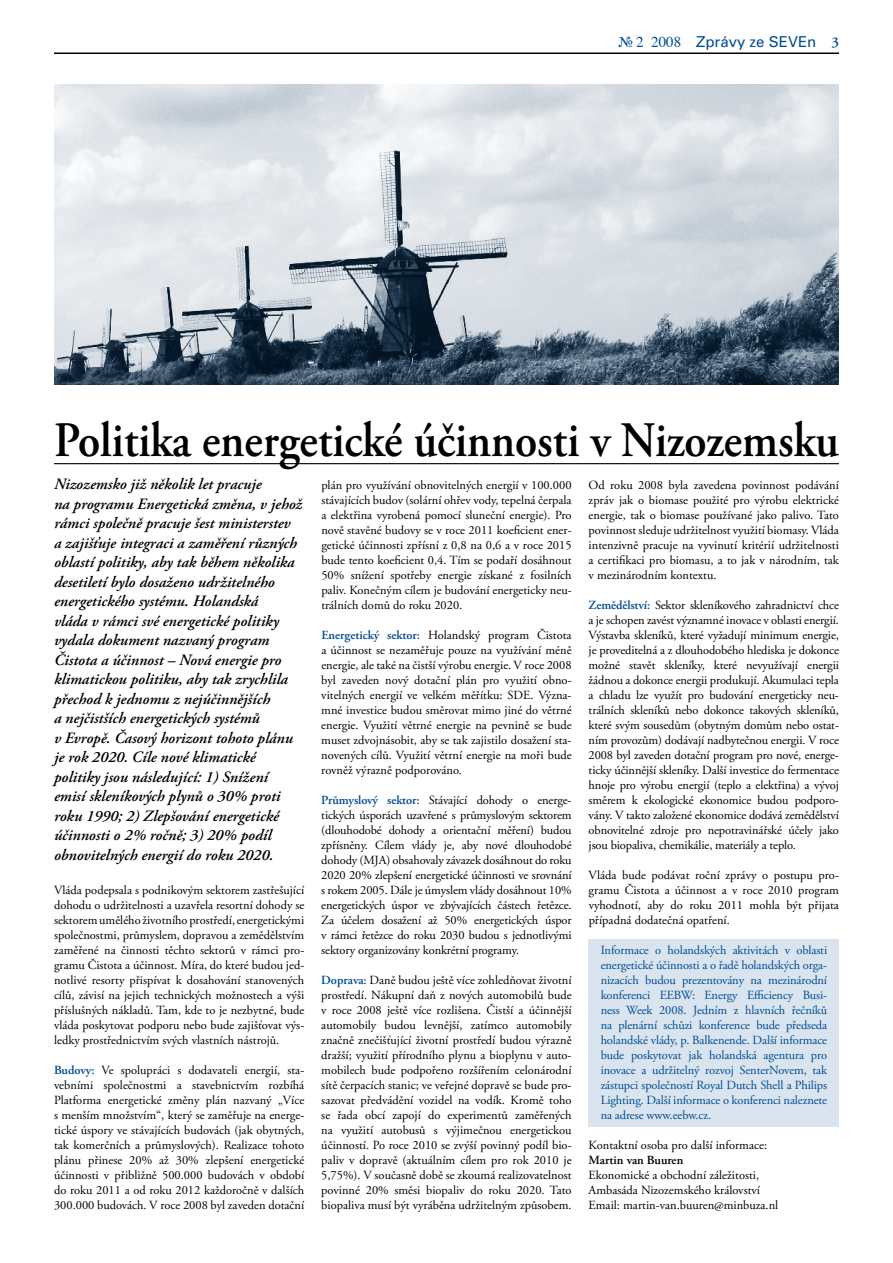
<style>
.page{position:relative;width:893px;height:1263px;background:#fff}
.page>*{position:absolute;margin:0;border:0;box-sizing:border-box;transform-origin:0 0}
.t1{font:600 49.5px "Adobe Garamond Pro";color:#000;scale:.91 1}
.t2{font:italic 600 15.75px/19.5px "Adobe Garamond Pro";color:#000}
.t3{font:15px "Univers CE";color:#004c93}
.t4{font:12.45px/15px "Adobe Garamond Pro";color:#000;text-align:justify}
.t5{font:12.45px/15px "Adobe Garamond Pro";letter-spacing:-.01em;color:#004c93;text-align:justify}
.t6{font:600 12.45px "Adobe Garamond Pro";letter-spacing:-.005em;color:#000}
.s1{font-family:"Times"}
.s2{font-family:"Adobe Garamond Pro";font-weight:600}
.s3{font-weight:600;color:#004c93}
</style>
<div class="page">
<div style="left:589px;top:939px;width:250px;height:187px;background:#d9e4ef"></div>
<hr style="left:54px;top:53px;width:785px;height:1px;background:#000">
<hr style="left:54px;top:463px;width:785px;height:1px;background:#000">
<img style="left:54px;top:84px;width:785px;height:300px">
<p class="t3" style="left:618px;top:33px;width:222px"><span class="s1">№ 2 2008</span> Zprávy ze SEVEn <span class="s2">3</span></p>
<h1 class="t1" style="left:54px;top:412px;width:864px">Politika energetické účinnosti v Nizozemsku</h1>
<p class="t4" style="left:321px;top:478px;width:252px">plán pro využívání obnovitelných energií v 100.000 stávajících budov (solární ohřev vody, tepelná čerpala a elektřina vyrobená pomocí sluneční energie). Pro nově stavěné budovy se v roce 2011 koeficient ener&shy;getické účinnosti zpřísní z 0,8 na 0,6 a v roce 2015 bude tento koeficient 0,4. Tím se podaří dosáhnout 50% snížení spotřeby energie získané z fosilních paliv. Konečným cílem je budování energeticky neu&shy;trálních domů do roku 2020.</p>
<p class="t4" style="left:321px;top:628px;width:252px"><span class="s3">Energetický sektor:</span> Holandský program Čistota a účinnost se nezaměřuje pouze na využívání méně energie, ale také na čistší výrobu energie. V roce 2008 byl zaveden nový dotační plán pro využití obno&shy;vitelných energií ve velkém měřítku: SDE. Význa&shy;mné investice budou směrovat mimo jiné do větrné energie. Využití větrné energie na pevnině se bude muset zdvojnásobit, aby se tak zajistilo dosažení sta&shy;novených cílů. Využití větrní energie na moři bude rovněž výrazně podporováno.</p>
<p class="t4" style="left:321px;top:793px;width:252px"><span class="s3">Průmyslový sektor:</span> Stávající dohody o energe&shy;tických úsporách uzavřené s průmyslovým sektorem (dlouhodobé dohody a orientační měření) budou zpřísněny. Cílem vlády je, aby nové dlouhodobé dohody (MJA) obsahovaly závazek dosáhnout do roku 2020 20% zlepšení energetické účinnosti ve srovnání s rokem 2005. Dále je úmyslem vlády dosáhnout 10% energetických úspor ve zbývajících částech řetězce.<br>Za účelem dosažení až 50% energetických úspor v rámci řetězce do roku 2030 budou s jednotlivými sektory organizovány konkrétní programy.</p>
<p class="t4" style="left:321px;top:973px;width:252px"><span class="s3">Doprava:</span> Daně budou ještě více zohledňovat životní prostředí. Nákupní daň z nových automobilů bude v roce 2008 ještě více rozlišena. Čistší a účinnější automobily budou levnější, zatímco automobily značně znečišťující životní prostředí budou výrazně dražší; využití přírodního plynu a bioplynu v auto&shy;mobilech bude podpořeno rozšířením celonárodní sítě čerpacích stanic; ve veřejné dopravě se bude pro&shy;sazovat předvádění vozidel na vodík. Kromě toho se řada obcí zapojí do experimentů zaměřených na využití autobusů s výjimečnou energetickou účinností. Po roce 2010 se zvýší povinný podíl bio&shy;paliv v dopravě (aktuálním cílem pro rok 2010 je 5,75%). V současně době se zkoumá realizovatelnost povinné 20% směsi biopaliv do roku 2020. Tato biopaliva musí být vyráběna udržitelným způsobem.</p>
<p class="t2" style="left:54px;top:475px;width:250px">Nizozemsko již několik let pracuje<br>na programu Energetická změna, v jehož rámci společně pracuje šest ministerstev<br>a zajišťuje integraci a zaměření různých oblastí politiky, aby tak během několika desetiletí bylo dosaženo udržitelného energetického systému. Holandská<br>vláda v rámci své energetické politiky vydala dokument nazvaný program Čistota a účinnost – Nová energie pro klimatickou politiku, aby tak zrychlila přechod k jednomu z nejúčinnějších<br>a nejčistších energetických systémů<br>v Evropě. Časový horizont tohoto plánu je rok 2020. Cíle nové klimatické politiky jsou následující: 1) Snížení emisí skleníkových plynů o 30% proti roku 1990; 2) Zlepšování energetické účinnosti o 2% ročně; 3) 20% podíl obnovitelných energií do roku 2020.</p>
<p class="t4" style="left:54px;top:883px;width:252px">Vláda podepsala s podnikovým sektorem zastřešující dohodu o udržitelnosti a uzavřela resortní dohody se sektorem umělého životního prostředí, energetickými společnostmi, průmyslem, dopravou a zemědělstvím zaměřené na činnosti těchto sektorů v rámci pro&shy;gramu Čistota a účinnost. Míra, do které budou jed&shy;notlivé resorty přispívat k dosahování stanovených cílů, závisí na jejich technických možnostech a výši příslušných nákladů. Tam, kde to je nezbytné, bude vláda poskytovat podporu nebo bude zajišťovat výs&shy;ledky prostřednictvím svých vlastních nástrojů.</p>
<p class="t4" style="left:54px;top:1063px;width:252px"><span class="s3">Budovy:</span> Ve spolupráci s dodavateli energií, sta&shy;vebními společnostmi a stavebnictvím rozbíhá Platforma energetické změny plán nazvaný „Více s menším množstvím“, který se zaměřuje na energe&shy;tické úspory ve stávajících budovách (jak obytných, tak komerčních a průmyslových). Realizace tohoto plánu přinese 20% až 30% zlepšení energetické účinnosti v přibližně 500.000 budovách v období do roku 2011 a od roku 2012 každoročně v dalších 300.000 budovách. V roce 2008 byl zaveden dotační</p>
<p class="t4" style="left:589px;top:478px;width:252px">Od roku 2008 byla zavedena povinnost podávání zpráv jak o biomase použité pro výrobu elektrické energie, tak o biomase používané jako palivo. Tato povinnost sleduje udržitelnost využití biomasy. Vláda intenzivně pracuje na vyvinutí kritérií udržitelnosti a certifikaci pro biomasu, a to jak v národním, tak v mezinárodním kontextu.</p>
<p class="t4" style="left:589px;top:598px;width:252px"><span class="s3">Zemědělství:</span> Sektor skleníkového zahradnictví chce a je schopen zavést významné inovace v oblasti energií.<br>Výstavba skleníků, které vyžadují minimum energie, je proveditelná a z dlouhodobého hlediska je dokonce možné stavět skleníky, které nevyužívají energii žádnou a dokonce energii produkují. Akumulaci tepla a chladu lze využít pro budování energeticky neu&shy;trálních skleníků nebo dokonce takových skleníků, které svým sousedům (obytným domům nebo ostat&shy;ním provozům) dodávají nadbytečnou energii. V roce 2008 byl zaveden dotační program pro nové, energe&shy;ticky účinnější skleníky. Další investice do fermentace hnoje pro výrobu energií (teplo a elektřina) a vývoj směrem k ekologické ekonomice budou podporo&shy;vány. V takto založené ekonomice dodává zemědělství obnovitelné zdroje pro nepotravinářské účely jako jsou biopaliva, chemikálie, materiály a teplo.</p>
<p class="t4" style="left:589px;top:868px;width:252px">Vláda bude podávat roční zprávy o postupu pro&shy;gramu Čistota a účinnost a v roce 2010 program vyhodnotí, aby do roku 2011 mohla být přijata případná dodatečná opatření.</p>
<p class="t5" style="left:601px;top:943px;width:228px">Informace o holandských aktivitách v oblasti energetické účinnosti a o řadě holandských orga&shy;nizacích budou prezentovány na mezinárodní konferenci EEBW: Energy Efficiency Busi&shy;ness Week 2008. Jedním z hlavních řečníků na plenární schůzi konference bude předseda holandské vlády, p. Balkenende. Další informace bude poskytovat jak holandská agentura pro inovace a udržitelný rozvoj SenterNovem, tak zástupci společností Royal Dutch Shell a Philips Lighting. Další informace o konferenci naleznete na adrese www.eebw.cz.</p>
<p class="t4" style="left:589px;top:1138px;width:180px">Kontaktní osoba pro další informace:</p>
<p class="t6" style="left:589px;top:1153px;width:96px">Martin van Buuren</p>
<p class="t4" style="left:589px;top:1168px;width:191px;text-align:left">Ekonomické a obchodní záležitosti,<br>Ambasáda Nizozemského království<br>Email: martin-van.buuren@minbuza.nl</p>
</div>
